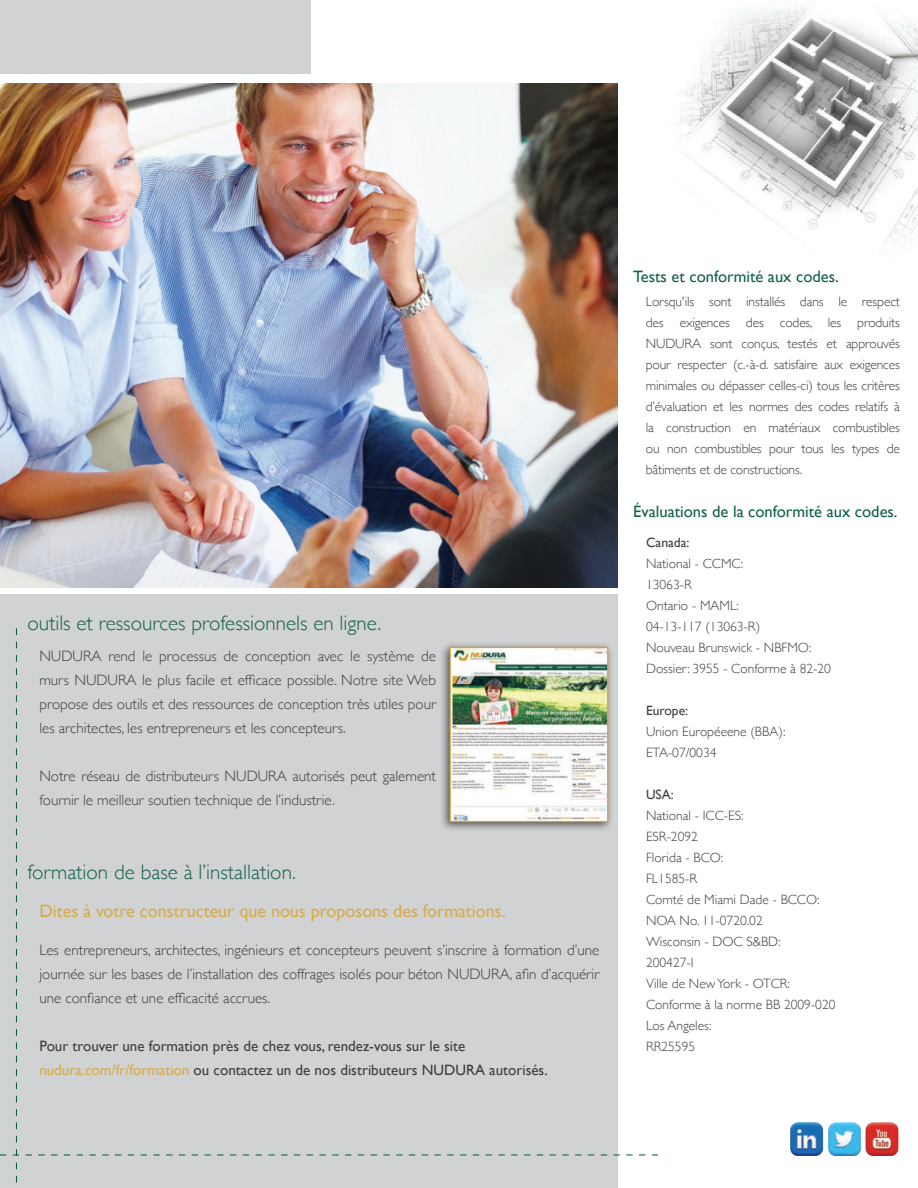
<style>
.page{position:relative;width:918px;height:1188px;background:#fff}
.page>*{position:absolute;margin:0;border:0;box-sizing:border-box;transform-origin:0 0}
.t1{font:300 21px "Gill Sans";color:#13614d}
.t2{font:18px "Gill Sans";color:#d7ab48}
.t3{font:16.5px "Gill Sans";color:#13614d}
.t4{font:300 15px/24px "Gill Sans";color:#3e3e3f;text-align:justify}
.t5{font:15px/24px "Gill Sans";color:#3e3e3f}
.t6{font:300 13.5px/21px "Gill Sans";color:#3e3e3f}
.t7{font:13.5px "Gill Sans";color:#3e3e3f}
.s1{color:#d7ab48}
</style>
<div class="page">
<div style="left:0;top:0;width:310px;height:73px;background:#d1d2d4"></div>
<div style="left:0;top:594px;width:618px;height:594px;background:#d1d2d4"></div>
<img style="left:0;top:83px;width:618px;height:505px">
<img style="left:677px;top:6px;width:241px;height:238px">
<svg style="left:0;top:628px;width:658px;height:555px"></svg>
<img style="left:790px;top:1122px;width:109px;height:33px">
<h1 class="t1" style="left:27px;top:607px;width:355px">outils et ressources professionnels en ligne.</h1>
<p class="t4" style="left:39px;top:643px;width:398px">NUDURA rend le processus de conception avec le système de murs NUDURA le plus facile et efficace possible. Notre site Web propose des outils et des ressources de conception très utiles pour les architectes, les entrepreneurs et les concepteurs.</p>
<p class="t4" style="left:39px;top:763px;width:398px">Notre réseau de distributeurs NUDURA autorisés peut galement fournir le meilleur soutien technique de l’industrie.</p>
<h1 class="t1" style="left:27px;top:855px;width:270px">formation de base à l’installation.</h1>
<h2 class="t2" style="left:39px;top:901px;width:468px">Dites à votre constructeur que nous proposons des formations.</h2>
<p class="t4" style="left:39px;top:937px;width:561px">Les entrepreneurs, architectes, ingénieurs et concepteurs peuvent s’inscrire à formation d’une journée sur les bases de l’installation des coffrages isolés pour béton NUDURA, afin d’acquérir une confiance et une efficacité accrues.</p>
<p class="t5" style="left:39px;top:1033px;width:510px">Pour trouver une formation près de chez vous, rendez-vous sur le site <span class="s1">nudura.com/fr/formation</span> ou contactez un de nos distributeurs NUDURA autorisés.</p>
<p class="t3" style="left:633px;top:267px;width:207px">Tests et conformité aux codes.</p>
<p class="t6" style="left:646px;top:291px;width:256px;text-align:justify">Lorsqu'ils sont installés dans le respect des exigences des codes, les produits NUDURA sont conçus, testés et approuvés pour respecter (c.-à-d. satisfaire aux exigences minimales ou dépasser celles-ci) tous les critères d’évaluation et les normes des codes relatifs à la construction en matériaux combustibles ou non combustibles pour tous les types de bâtiments et de constructions.</p>
<p class="t3" style="left:633px;top:502px;width:266px">Évaluations de la conformité aux codes.</p>
<p class="t7" style="left:646px;top:534px;width:45px">Canada:</p>
<p class="t6" style="left:646px;top:552px;width:186px">National - CCMC:<br>13063-R<br>Ontario - MAML:<br>04-13-117 (13063-R)<br>Nouveau Brunswick - NBFMO:<br>Dossier: 3955 - Conforme à 82-20</p>
<p class="t7" style="left:646px;top:702px;width:44px">Europe:</p>
<p class="t6" style="left:646px;top:720px;width:141px">Union Européeene (BBA):<br>ETA-07/0034</p>
<p class="t7" style="left:646px;top:786px;width:29px">USA:</p>
<p class="t6" style="left:646px;top:804px;width:191px">National - ICC-ES:<br>ESR-2092<br>Florida - BCO:<br>FL1585-R<br>Comté de Miami Dade - BCCO:<br>NOA No. 11-0720.02<br>Wisconsin - DOC S&amp;BD:<br>200427-I<br>Ville de New York - OTCR:<br>Conforme à la norme BB 2009-020<br>Los Angeles:<br>RR25595</p>
</div>
